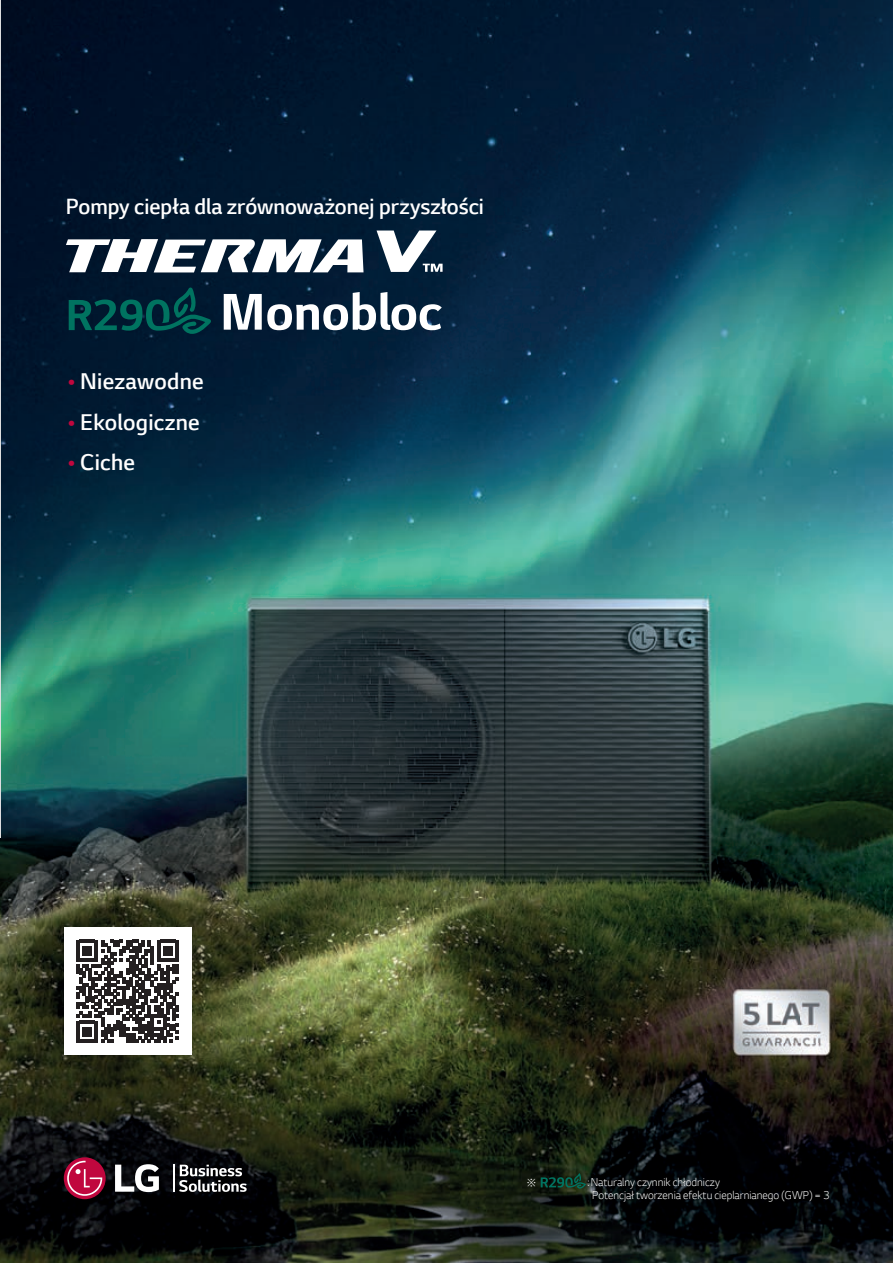
<style>
.page{position:relative;width:893px;height:1263px;background:#fff}
.page>*{position:absolute;margin:0;border:0;box-sizing:border-box;transform-origin:0 0}
.t1{font:300 24px "LG Smart";letter-spacing:.01em;color:#fff}
.t2{font:300 23.25px "LG Smart";color:#fff}
.t3{font:300 12px/13.5px "LG Smart";color:#fff}
.s1{color:#c0073e}
</style>
<div class="page">
<img style="left:0;top:0;width:893px;height:1263px">
<svg style="left:541px;top:1173px;width:45px;height:15px"></svg>
<svg style="left:174px;top:1164px;width:73px;height:28px"></svg>
<svg style="left:115px;top:1164px;width:44px;height:28px"></svg>
<svg style="left:64px;top:1157px;width:42px;height:42px"></svg>
<svg style="left:67px;top:1161px;width:35px;height:35px"></svg>
<svg style="left:66px;top:231px;width:377px;height:41px"></svg>
<svg style="left:224px;top:292px;width:218px;height:38px"></svg>
<svg style="left:69px;top:287px;width:142px;height:47px;background:#00353e"></svg>
<div style="left:64px;top:927px;width:127px;height:128px;background:#fff"></div>
<svg style="left:76px;top:940px;width:103px;height:102px"></svg>
<img style="left:707px;top:969px;width:186px;height:112px">
<h2 class="t2" style="left:66px;top:190px;width:419px">Pompy ciepła dla zrównoważonej przyszłości</h2>
<h1 class="t1" style="left:68px;top:365px;width:137px"><span class="s1">•</span> Niezawodne</h1>
<h1 class="t1" style="left:68px;top:406px;width:133px"><span class="s1">•</span> Ekologiczne</h1>
<h1 class="t1" style="left:68px;top:446px;width:69px"><span class="s1">•</span> Ciche</h1>
<p class="t3" style="left:527px;top:1175px;width:11px">※</p>
<p class="t3" style="left:592px;top:1174px;width:239px;text-indent:-5px">: Naturalny czynnik chłodniczy<br>Potencjał tworzenia efektu cieplarnianego (GWP) = 3</p>
</div>
